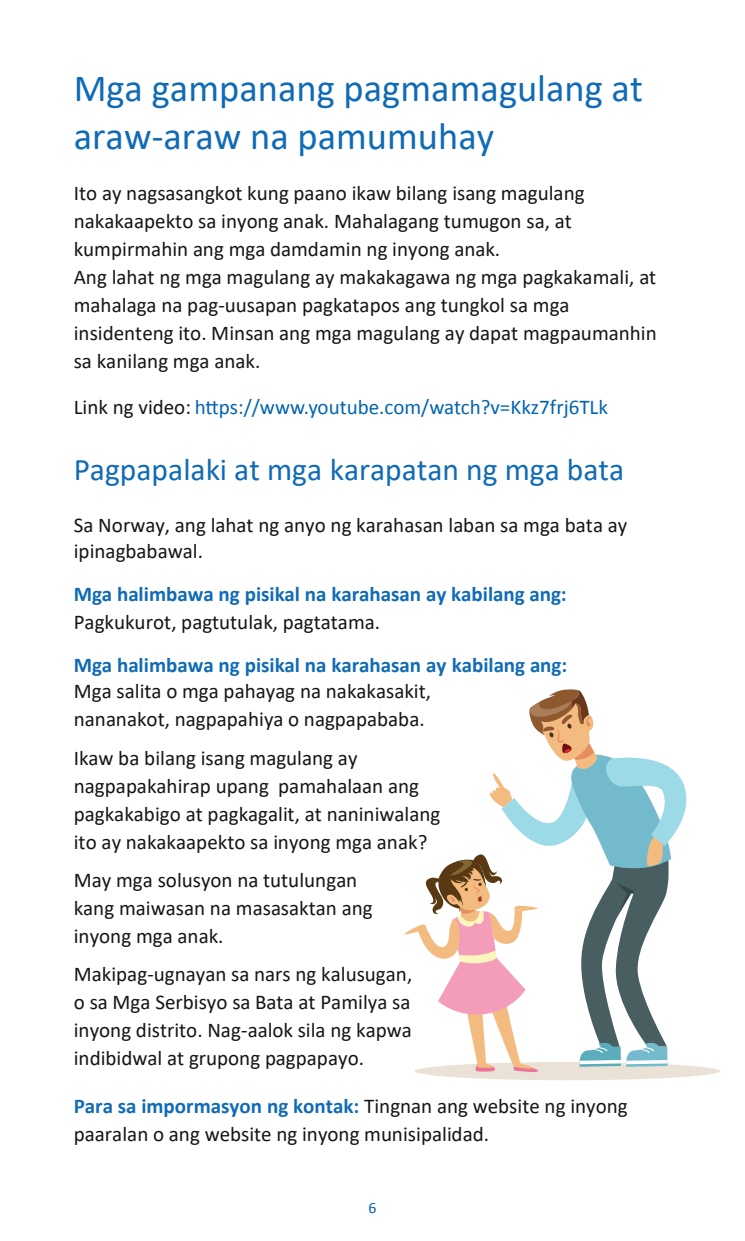
<style>
.page{position:relative;width:745px;height:1241px;background:#fff}
.page>*{position:absolute;margin:0;border:0;box-sizing:border-box;transform-origin:0 0}
.t1{font:38.5px/47.1px "Calibri";color:#0f6bb6}
.t2{font:31.5px "Calibri";color:#0f6bb6}
.t3{font:21px/28px "Calibri";color:#171419}
.t4{font:700 21px "Calibri";color:#0f6bb6}
.t5{font:21px "Calibri";color:#0164b1}
.t6{font:21px "Calibri";color:#0f6bb6}
.t7{font:15.75px "Calibri";color:#0f6bb6}
.s1{color:#0f6bb6}
.s2{font-weight:700;color:#0f6bb6}
.s3{color:#0164b1}
</style>
<div class="page">
<svg style="left:404px;top:689px;width:316px;height:391px"></svg>
<h1 class="t1" style="left:74px;top:64px;width:570px">Mga gampanang pagmamagulang at araw-araw na pamumuhay</h1>
<p class="t3" style="left:74px;top:179px;width:584px">Ito ay nagsasangkot kung paano ikaw bilang isang magulang nakakaapekto sa inyong anak. Mahalagang tumugon sa, at kumpirmahin ang mga damdamin ng inyong anak.<br>Ang lahat ng mga magulang ay makakagawa ng mga pagkakamali, at mahalaga na pag-uusapan pagkatapos ang tungkol sa mga insidenteng ito. Minsan ang mga magulang ay dapat magpaumanhin sa kanilang mga anak.</p>
<p class="t3" style="left:74px;top:392px;width:149px">Link ng video: <span class="s1">t</span></p>
<p class="t6" style="left:306px;top:392px;width:308px">.youtube.com/watch?v=Kkz7frj6TLk</p>
<p class="t5" style="left:194px;top:392px;width:414px">https://www.youtube.com/watch?v=Kkz7frj6TLk</p>
<h2 class="t2" style="left:74px;top:447px;width:551px">Pagpapalaki at mga karapatan ng mga bata</h2>
<p class="t3" style="left:74px;top:512px;width:554px;line-height:25.6px">Sa Norway, ang lahat ng anyo ng karahasan laban sa mga bata ay ipinagbabawal.</p>
<p class="t4" style="left:74px;top:579px;width:494px">Mga halimbawa ng pisikal na karahasan ay kabilang ang:</p>
<p class="t3" style="left:74px;top:607px;width:308px">Pagkukurot, pagtutulak, pagtatama.</p>
<p class="t4" style="left:74px;top:650px;width:495px">Mga halimbawa ng pisikal na karahasan ay kabilang ang:</p>
<p class="t3" style="left:74px;top:676px;width:358px">Mga salita o mga pahayag na nakakasakit, nananakot, nagpapahiya o nagpapababa.</p>
<p class="t3" style="left:74px;top:743px;width:368px">Ikaw ba bilang isang magulang ay nagpapakahirap upang pamahalaan ang pagkakabigo at pagkagalit, at naniniwalang ito ay nakakaapekto sa inyong mga anak?</p>
<p class="t3" style="left:74px;top:864px;width:300px">May mga solusyon na tutulungan kang maiwasan na masasaktan ang inyong mga anak.</p>
<p class="t3" style="left:74px;top:959px;width:340px;text-align:justify">Makipag-ugnayan sa nars ng kalusugan, o sa Mga Serbisyo sa Bata at Pamilya sa inyong distrito. Nag-aalok sila ng kapwa indibidwal at grupong pagpapayo.</p>
<p class="t3" style="left:74px;top:1091px;width:555px"><span class="s2">Para sa impormasyon ng kontak:</span> Tingnan ang website ng inyong paaralan o ang website ng inyong munisipalidad.</p>
<p class="t7" style="left:364px;top:1196px;width:14px">6<span class="s3">6</span></p>
</div>
